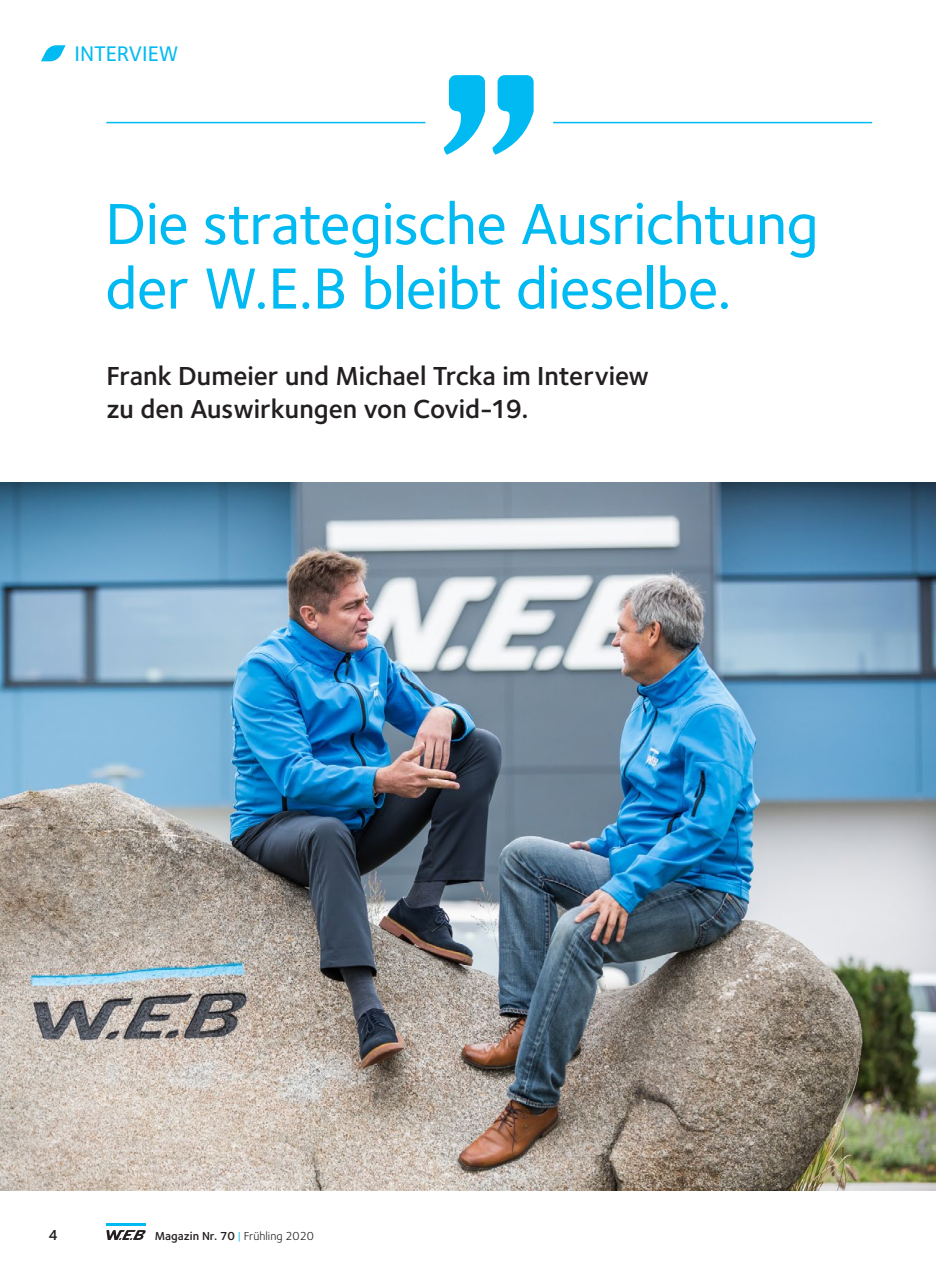
<style>
.page{position:relative;width:936px;height:1276px;background:#fff}
.page>*{position:absolute;margin:0;border:0;box-sizing:border-box;transform-origin:0 0}
.t1{font:500 60px/64.5px "Foundry Sterling";letter-spacing:-.01em;color:#00baf1}
.t2{font:600 27px/32.4px "Foundry Sterling";color:#231f20}
.t3{font:500 21.9px "Foundry Sterling";letter-spacing:-.005em;color:#00baf1}
.t4{font:600 15px "Foundry Sterling";color:#231f20}
.t5{font:600 12px "Foundry Sterling";color:#231f20}
.s1{font-weight:400;color:#00baf1}
.s2{font-weight:400}
</style>
<div class="page">
<hr style="left:106px;top:1223px;width:40px;height:3px;background:#00baf1">
<svg style="left:106px;top:1230px;width:40px;height:10px"></svg>
<img style="left:0;top:482px;width:935px;height:709px">
<svg style="left:41px;top:45px;width:25px;height:16px"></svg>
<svg style="left:444px;top:75px;width:41px;height:80px"></svg>
<svg style="left:492px;top:75px;width:41px;height:80px"></svg>
<hr style="left:106px;top:122px;width:319px;height:1px;background:#00baf1">
<hr style="left:553px;top:122px;width:319px;height:1px;background:#00baf1">
<p class="t3" style="left:75px;top:40px;width:105px">INTERVIEW</p>
<h1 class="t1" style="left:105px;top:193px;width:714px">Die strategische Ausrichtung der W.E.B bleibt dieselbe.</h1>
<p class="t2" style="left:106px;top:361px;width:544px">Frank Dumeier und Michael Trcka im Interview zu den Auswirkungen von Covid-19.</p>
<p class="t4" style="left:48px;top:1226px;width:11px">4</p>
<p class="t5" style="left:155px;top:1229px;width:161px">Magazin Nr. 70 <span class="s1">|</span> <span class="s2">Frühling 2020</span></p>
</div>
